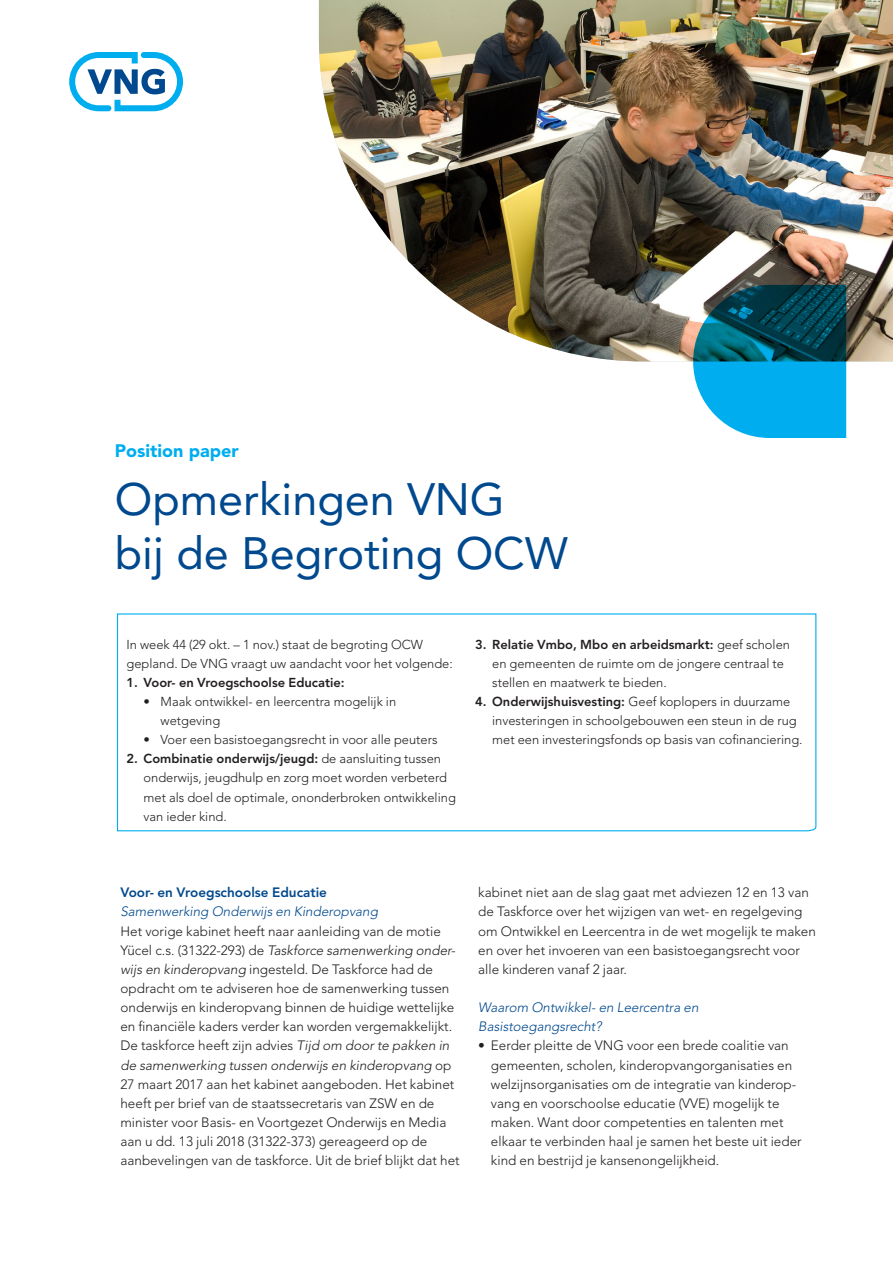
<style>
.page{position:relative;width:893px;height:1263px;background:#fff}
.page>*{position:absolute;margin:0;border:0;box-sizing:border-box;transform-origin:0 0}
.VNG_-_Omslag_titel_m{font:45px/54px "Avenir LT Std";color:#01498e}
.VNG_-_Chapeau_linksl{font:900 18px "Avenir LT Std";color:#00aeef}
.VNG_-_Broodtekst{font:300 13.5px/19.2px "Avenir LT Std";color:#231f20}
.VNG_-_Tussenkop_2{font:italic 300 13.5px/19.2px "Avenir LT Std";color:#01498e}
.VNG_-_Tussenkop_1{font:800 13.5px "Avenir LT Std";color:#01498e}
.VNG_-_Broodtekst-2{font:300 12.9px/19.2px "Avenir LT Std";color:#231f20}
.VNG_-_Broodtekst-3{font:800 12.9px "Avenir LT Std";color:#231f20}
.s1{font-weight:800}
.s2{font-style:italic}
</style>
<div class="page">
<svg style="left:69px;top:52px;width:114px;height:59px"></svg>
<img style="left:319px;top:0;width:574px;height:361px">
<svg style="left:693px;top:285px;width:153px;height:153px;background:#1786a9"></svg>
<svg style="left:116px;top:613px;width:701px;height:219px"></svg>
<p class="VNG_-_Chapeau_linksl" style="left:115px;top:440px;width:125px">Position paper</p>
<p class="VNG_-_Omslag_titel_m" style="left:115px;top:472px;width:455px">Opmerkingen VNG<br>bij de Begroting OCW</p>
<p class="VNG_-_Broodtekst-2" style="left:127px;top:634px;width:328px">In week 44 (29 okt. – 1 nov.) staat de begroting OCW gepland. De VNG vraagt uw aandacht voor het volgende:</p>
<p class="VNG_-_Broodtekst-3" style="left:127px;top:675px;width:220px">1. Voor- en Vroegschoolse Educatie:</p>
<p class="VNG_-_Broodtekst-2" style="left:161px;top:692px;width:237px;text-indent:-17px">• Maak ontwikkel- en leercentra mogelijk in wetgeving</p>
<p class="VNG_-_Broodtekst-2" style="left:144px;top:730px;width:295px">• Voer een basistoegangsrecht in voor alle peuters</p>
<p class="VNG_-_Broodtekst-2" style="left:144px;top:749px;width:314px;text-indent:-17px"><span class="s1">2. Combinatie onderwijs/jeugd:</span> de aansluiting tussen onderwijs, jeugdhulp en zorg moet worden verbeterd met als doel de optimale, ononderbroken ontwikkeling van ieder kind.</p>
<p class="VNG_-_Broodtekst-2" style="left:492px;top:634px;width:299px;text-indent:-17px"><span class="s1">3. Relatie Vmbo, Mbo en arbeidsmarkt:</span> geef scholen en gemeenten de ruimte om de jongere centraal te stellen en maatwerk te bieden.</p>
<p class="VNG_-_Broodtekst-2" style="left:492px;top:692px;width:312px;text-indent:-17px"><span class="s1">4. Onderwijshuisvesting:</span> Geef koplopers in duurzame investeringen in schoolgebouwen een steun in de rug met een investeringsfonds op basis van cofinanciering.</p>
<p class="VNG_-_Tussenkop_1" style="left:120px;top:884px;width:208px">Voor- en Vroegschoolse Educatie</p>
<p class="VNG_-_Tussenkop_2" style="left:120px;top:902px;width:259px">Samenwerking Onderwijs en Kinderopvang</p>
<p class="VNG_-_Broodtekst" style="left:120px;top:921px;width:341px">Het vorige kabinet heeft naar aanleiding van de motie Yücel c.s. (31322-293) de <span class="s2">Taskforce samenwerking onder&shy;wijs en kinderopvang</span> ingesteld. De Taskforce had de opdracht om te adviseren hoe de samenwerking tussen onderwijs en kinderopvang binnen de huidige wettelijke en financiële kaders verder kan worden vergemakkelijkt.<br>De taskforce heeft zijn advies <span class="s2">Tijd om door te pakken in de samenwerking tussen onderwijs en kinderopvang</span> op 27 maart 2017 aan het kabinet aangeboden. Het kabinet heeft per brief van de staatssecretaris van ZSW en de minister voor Basis- en Voortgezet Onderwijs en Media aan u dd. 13 juli 2018 (31322-373) gereageerd op de aanbevelingen van de taskforce. Uit de brief blijkt dat het</p>
<p class="VNG_-_Broodtekst" style="left:478px;top:883px;width:339px">kabinet niet aan de slag gaat met adviezen 12 en 13 van de Taskforce over het wijzigen van wet- en regelgeving om Ontwikkel en Leercentra in de wet mogelijk te maken en over het invoeren van een basistoegangsrecht voor alle kinderen vanaf 2 jaar.</p>
<p class="VNG_-_Tussenkop_2" style="left:478px;top:998px;width:222px">Waarom Ontwikkel- en Leercentra en<br>Basistoegangsrecht?</p>
<p class="VNG_-_Broodtekst" style="left:491px;top:1036px;width:312px;text-indent:-13px">• Eerder pleitte de VNG voor een brede coalitie van gemeenten, scholen, kinderopvangorganisaties en welzijnsorganisaties om de integratie van kinderop&shy;vang en voorschoolse educatie (VVE) mogelijk te maken. Want door competenties en talenten met elkaar te verbinden haal je samen het beste uit ieder kind en bestrijd je kansenongelijkheid.</p>
</div>
